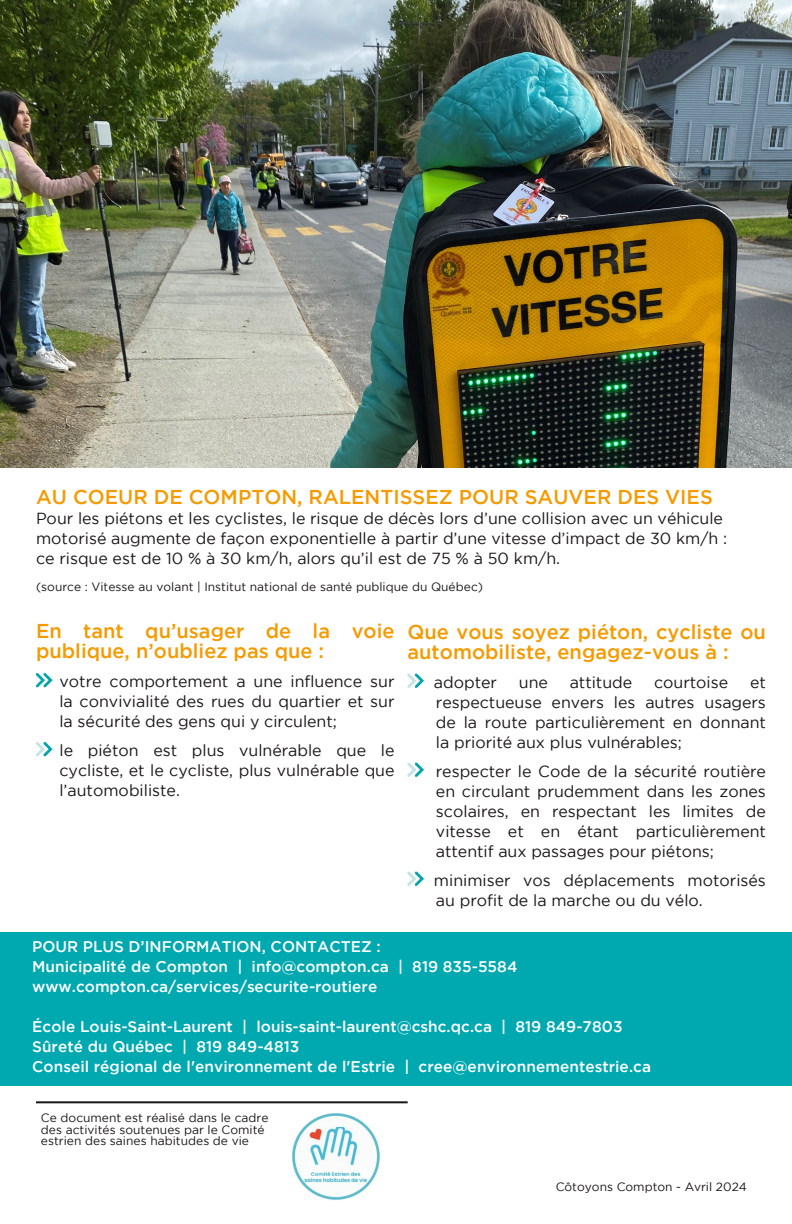
<style>
.page{position:relative;width:792px;height:1224px;background:#fff}
.page>*{position:absolute;margin:0;border:0;box-sizing:border-box;transform-origin:0 0}
.t1{font:500 20px/20px "Gotham";color:#f59a00}
.t2{font:16px/20px "Gotham";color:#181715;text-align:justify}
.t3{font:500 15.4px/20px "Gotham";letter-spacing:.005em;color:#fff}
.t4{font:12px/11.4px "Gotham";letter-spacing:.005em;color:#181715}
</style>
<div class="page">
<img style="left:0;top:0;width:791px;height:468px">
<div style="left:0;top:932px;width:792px;height:154px;background:#00a8b0"></div>
<svg style="left:407px;top:674px;width:17px;height:14px"></svg>
<svg style="left:407px;top:763px;width:17px;height:14px"></svg>
<svg style="left:407px;top:872px;width:17px;height:14px"></svg>
<svg style="left:36px;top:673px;width:17px;height:14px"></svg>
<svg style="left:36px;top:742px;width:17px;height:14px"></svg>
<hr style="left:36px;top:1101px;width:372px;height:2px;background:#181715">
<img style="left:293px;top:1113px;width:87px;height:87px">
<p class="t1" style="left:36px;top:488px;width:678px">AU COEUR DE COMPTON, RALENTISSEZ POUR SAUVER DES VIES</p>
<p class="t2" style="left:36px;top:509px;width:693px;text-align:left">Pour les piétons et les cyclistes, le risque de décès lors d’une collision avec un véhicule motorisé augmente de façon exponentielle à partir d’une vitesse d’impact de 30 km/h : ce risque est de 10 % à 30 km/h, alors qu’il est de 75 % à 50 km/h.</p>
<p class="t4" style="left:36px;top:582px;width:449px">(source : Vitesse au volant | Institut national de santé publique du Québec)</p>
<p class="t1" style="left:36px;top:623px;width:360px">En tant qu’usager de la voie publique, n’oubliez pas que :</p>
<p class="t2" style="left:59px;top:673px;width:337px">votre comportement a une influence sur la convivialité des rues du quartier et sur la sécurité des gens qui y circulent;</p>
<p class="t2" style="left:59px;top:742px;width:337px">le piéton est plus vulnérable que le cycliste, et le cycliste, plus vulnérable que l’automobiliste.</p>
<p class="t1" style="left:407px;top:623px;width:360px">Que vous soyez piéton, cycliste ou automobiliste, engagez-vous à :</p>
<p class="t2" style="left:434px;top:673px;width:65px">adopter</p>
<p class="t2" style="left:519px;top:673px;width:31px">une</p>
<p class="t2" style="left:570px;top:673px;width:64px">attitude</p>
<p class="t2" style="left:654px;top:673px;width:76px">courtoise</p>
<p class="t2" style="left:436px;top:673px;width:332px;text-indent:314px">et respectueuse envers les autres usagers de la route particulièrement en donnant la priorité aux plus vulnérables;</p>
<p class="t2" style="left:436px;top:762px;width:332px">respecter le Code de la sécurité routière en circulant prudemment dans les zones scolaires, en respectant les limites de vitesse et en étant particulièrement attentif aux passages pour piétons;</p>
<p class="t2" style="left:434px;top:871px;width:333px">minimiser vos déplacements motorisés au profit de la marche ou du vélo.</p>
<p class="t3" style="left:32px;top:937px;width:487px">POUR PLUS D’INFORMATION, CONTACTEZ :<br>Municipalité de Compton | info@compton.ca | 819 835-5584 www.compton.ca/services/securite-routiere</p>
<p class="t3" style="left:32px;top:1017px;width:620px">École Louis-Saint-Laurent | louis-saint-laurent@cshc.qc.ca | 819 849-7803<br>Sûreté du Québec | 819 849-4813<br>Conseil régional de l'environnement de l'Estrie | cree@environnementestrie.ca</p>
<p class="t4" style="left:41px;top:1113px;width:229px">Ce document est réalisé dans le cadre des activités soutenues par le Comité estrien des saines habitudes de vie</p>
<p class="t4" style="left:556px;top:1182px;width:193px">Côtoyons Compton - Avril 2024</p>
</div>
